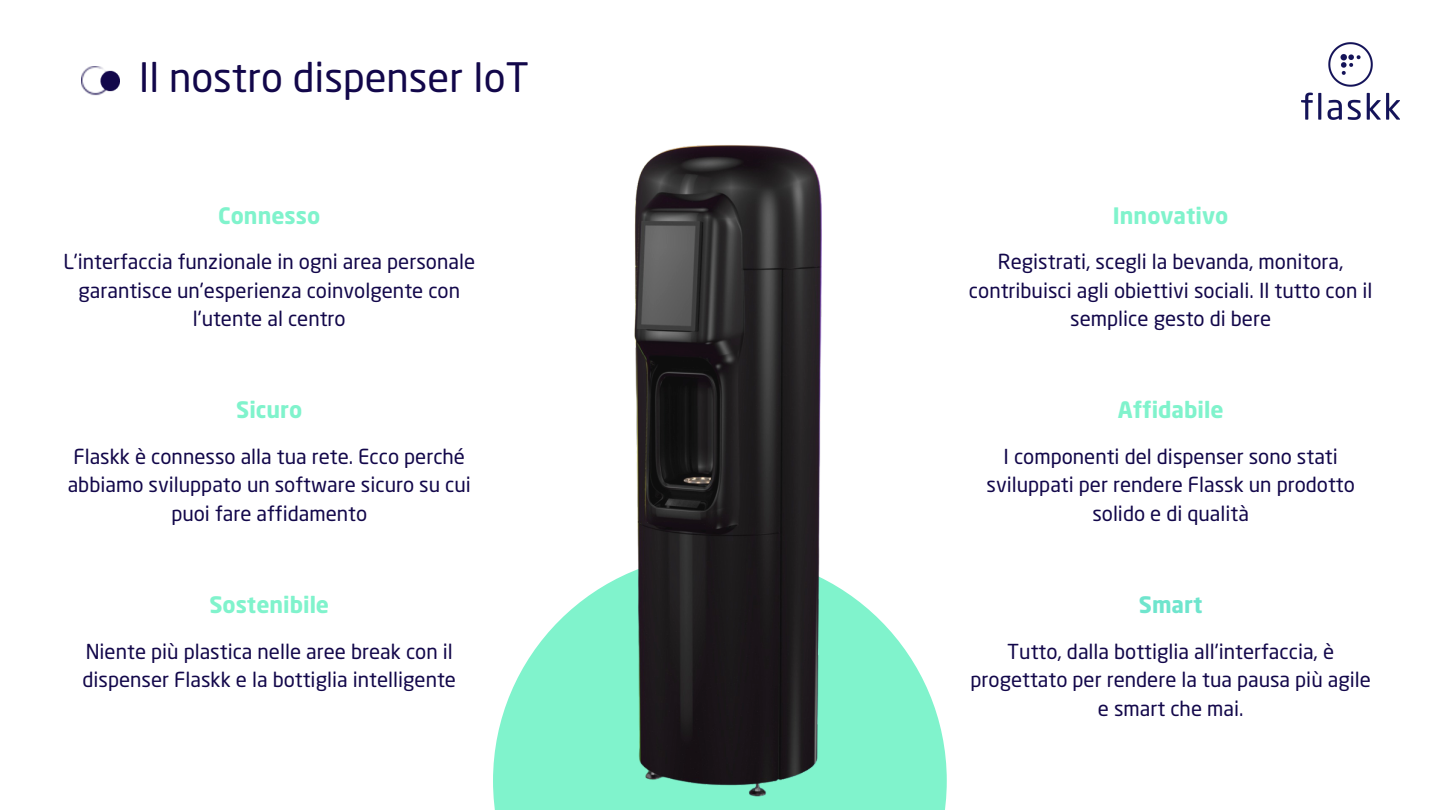
<style>
.page{position:relative;width:1440px;height:810px;background:#fff}
.page>*{position:absolute;margin:0;border:0;box-sizing:border-box;transform-origin:0 0}
.t1{font:40.1px "Neo Sans Std";color:#12074a}
.t2{font:700 22.4px "Neo Sans Std";color:#80f3cc}
.t3{font:700 22.4px "Neo Sans Std";color:#6fe5cd}
.t4{font:20.4px/28.5px "Neo Sans Std";color:#12074a;text-align:center}
</style>
<div class="page">
<img style="left:81px;top:67px;width:39px;height:28px">
<svg style="left:493px;top:655px;width:454px;height:155px;fill:#80f3cc"></svg>
<img style="left:531px;top:145px;width:379px;height:665px">
<img style="left:1301px;top:42px;width:98px;height:78px">
<p class="t1" style="left:139px;top:61px;width:392px">Il nostro dispenser IoT</p>
<p class="t2" style="left:218px;top:207px;width:104px">Connesso</p>
<p class="t4" style="left:63px;top:250px;width:413px">L'interfaccia funzionale in ogni area personale garantisce un'esperienza coinvolgente con l'utente al centro</p>
<p class="t2" style="left:236px;top:401px;width:68px">Sicuro</p>
<p class="t4" style="left:68px;top:444px;width:405px">Flaskk è connesso alla tua rete. Ecco perché abbiamo sviluppato un software sicuro su cui puoi fare affidamento</p>
<p class="t2" style="left:209px;top:596px;width:121px">Sostenibile</p>
<p class="t4" style="left:82px;top:639px;width:375px;text-align:left">Niente più plastica nelle aree break con il dispenser Flaskk e la bottiglia intelligente</p>
<p class="t2" style="left:1113px;top:207px;width:117px">Innovativo</p>
<p class="t4" style="left:969px;top:250px;width:405px">Registrati, scegli la bevanda, monitora, contribuisci agli obiettivi sociali. Il tutto con il semplice gesto di bere</p>
<p class="t2" style="left:1118px;top:401px;width:107px">Affidabile</p>
<p class="t4" style="left:987px;top:444px;width:370px">I componenti del dispenser sono stati sviluppati per rendere Flassk un prodotto solido e di qualità</p>
<p class="t3" style="left:1139px;top:596px;width:65px">Smart</p>
<p class="t4" style="left:971px;top:639px;width:402px">Tutto, dalla bottiglia all'interfaccia, è progettato per rendere la tua pausa più agile e smart che mai.</p>
</div>
